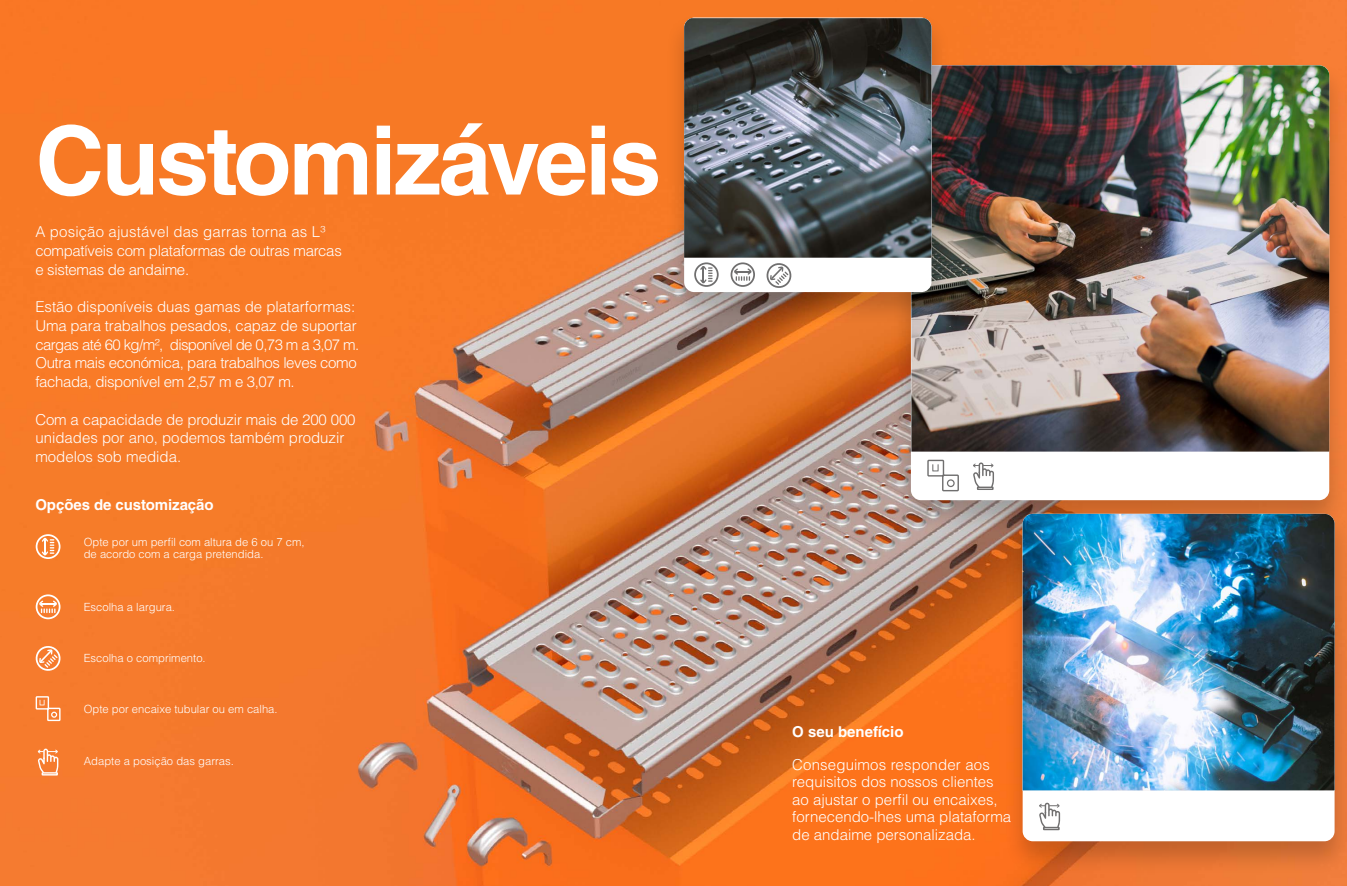
<style>
.page{position:relative;width:1347px;height:886px;background:#fff}
.page>*{position:absolute;margin:0;border:0;box-sizing:border-box;transform-origin:0 0}
.t1{font:700 95px "Helvetica LT Std";letter-spacing:-.03em;color:#fff}
.t2{font:300 15px/17.5px "Helvetica LT Std";color:#fff}
.t3{font:300 15px/18.8px "Helvetica LT Std";letter-spacing:-.025em;color:#fff}
.t4{font:300 15px/18.8px "Helvetica LT Std";letter-spacing:-.02em;color:#fff}
.t5{font:700 15px "Helvetica LT Std";letter-spacing:-.005em;color:#fff}
.t6{font:300 11.25px/12.5px "Helvetica LT Std";color:#fff}
</style>
<div class="page">
<img style="left:0;top:0;width:1346px;height:886px">
<div style="left:890px;top:60px;width:456px;height:474px;background:#000;opacity:.2"></div>
<div style="left:911px;top:65px;width:418px;height:435px;background:#fff;border-radius:10px"></div>
<img style="left:911px;top:65px;width:418px;height:386px">
<div style="left:664px;top:12px;width:287px;height:314px;background:#000;opacity:.2"></div>
<div style="left:684px;top:18px;width:247px;height:274px;background:#fff;border-radius:10px"></div>
<img style="left:684px;top:18px;width:247px;height:240px">
<div style="left:1002px;top:508px;width:344px;height:367px;background:#000;opacity:.2"></div>
<div style="left:1022px;top:514px;width:312px;height:327px;background:#fff;border-radius:10px"></div>
<img style="left:1022px;top:514px;width:312px;height:276px">
<svg style="left:1039px;top:803px;width:21px;height:26px"></svg>
<div style="left:1043px;top:827px;width:16px;height:3px;border:1px solid #706f6f"></div>
<svg style="left:927px;top:459px;width:32px;height:33px"></svg>
<div style="left:694px;top:262px;width:24px;height:25px;border:2px solid #706f6f;border-radius:50%"></div>
<svg style="left:700px;top:266px;width:12px;height:18px"></svg>
<svg style="left:973px;top:462px;width:21px;height:27px"></svg>
<div style="left:977px;top:486px;width:16px;height:4px;border:1px solid #706f6f"></div>
<div style="left:36px;top:534px;width:24px;height:25px;border:2px solid #fff;border-radius:50%"></div>
<svg style="left:41px;top:537px;width:13px;height:19px"></svg>
<div style="left:36px;top:594px;width:24px;height:25px;border:2px solid #fff;border-radius:50%"></div>
<svg style="left:39px;top:600px;width:18px;height:13px"></svg>
<svg style="left:35px;top:643px;width:28px;height:30px"></svg>
<svg style="left:35px;top:695px;width:26px;height:27px"></svg>
<svg style="left:38px;top:748px;width:20px;height:25px"></svg>
<div style="left:42px;top:772px;width:16px;height:3px;border:1px solid #fff"></div>
<div style="left:730px;top:262px;width:25px;height:25px;border:2px solid #706f6f;border-radius:50%"></div>
<svg style="left:734px;top:268px;width:17px;height:13px"></svg>
<svg style="left:766px;top:263px;width:26px;height:25px"></svg>
<h1 class="t1" style="left:35px;top:123px;width:627px">Customizáveis</h1>
<p class="t4" style="left:35px;top:223px;width:308px">A posição ajustável das garras torna as L³ compatíveis com plataformas de outras marcas e sistemas de andaime.</p>
<p class="t3" style="left:35px;top:298px;width:325px">Estão disponíveis duas gamas de platarformas:<br>Uma para trabalhos pesados, capaz de suportar cargas até 60 kg/m², disponível de 0,73 m a 3,07 m.<br>Outra mais económica, para trabalhos leves como fachada, disponível em 2,57 m e 3,07 m.</p>
<p class="t2" style="left:35px;top:410px;width:322px;line-height:18.8px">Com a capacidade de produzir mais de 200 000 unidades por ano, podemos também produzir modelos sob medida.</p>
<p class="t5" style="left:35px;top:499px;width:180px">Opções de customização</p>
<p class="t6" style="left:84px;top:536px;width:222px">Opte por um perfil com altura de 6 ou 7 cm, de acordo com a carga pretendida.</p>
<p class="t6" style="left:84px;top:601px;width:93px">Escolha a largura.</p>
<p class="t6" style="left:84px;top:652px;width:123px">Escolha o comprimento.</p>
<p class="t6" style="left:84px;top:703px;width:195px">Opte por encaixe tubular ou em calha.</p>
<p class="t6" style="left:84px;top:754px;width:152px">Adapte a posição das garras.</p>
<p class="t5" style="left:792px;top:726px;width:113px">O seu benefício</p>
<p class="t2" style="left:792px;top:756px;width:220px">Conseguimos responder aos requisitos dos nossos clientes ao ajustar o perfil ou encaixes, fornecendo-lhes uma plataforma de andaime personalizada.</p>
</div>
